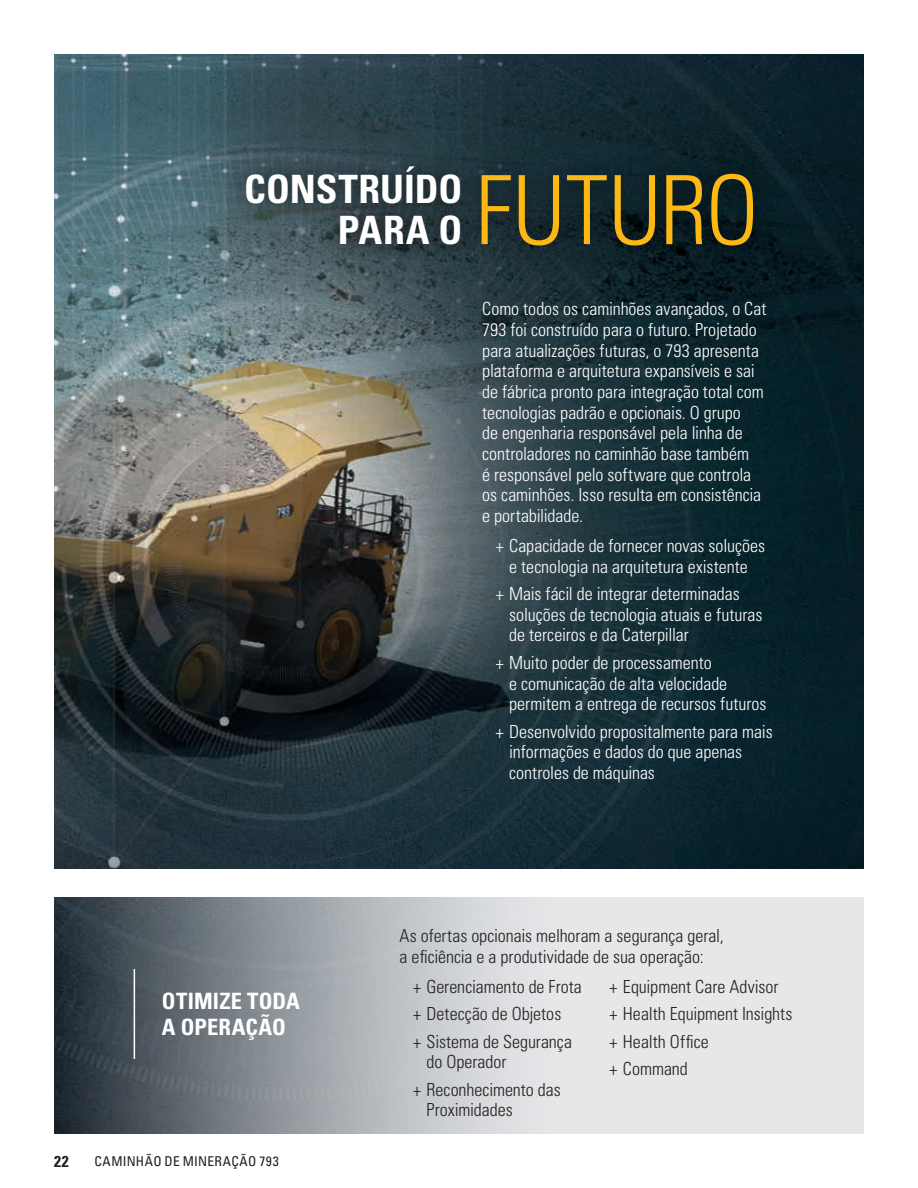
<style>
.page{position:relative;width:918px;height:1188px;background:#fff}
.page>*{position:absolute;margin:0;border:0;box-sizing:border-box;transform-origin:0 0}
.t1{font:300 condensed 95.55px "Univers LT Std";color:#fcb814}
.t2{font:700 condensed 39px/41px "Univers LT Std";color:#fff;text-align:right}
.t3{font:700 condensed 22.5px/25.8px "Univers LT Std";letter-spacing:.01em;color:#fff}
.t4{font:300 condensed 18px/20.7px "Univers LT Std";color:#fff}
.t5{font:300 condensed 18px/27.5px "Univers LT Std";color:#231f20}
.t6{font:700 condensed 15.75px "Univers LT Std";color:#231f20}
.t7{font:condensed 13.5px "Univers LT Std";letter-spacing:.025em;color:#231f20}
</style>
<div class="page">
<img style="left:54px;top:54px;width:810px;height:815px">
<img style="left:54px;top:897px;width:810px;height:237px">
<div style="left:459px;top:153px;width:316px;height:114px;background:#000103;opacity:.75"></div>
<div style="left:223px;top:146px;width:260px;height:121px;background:#000103;opacity:.75"></div>
<hr style="left:134px;top:969px;width:1px;height:90px;background:#fff">
<h2 class="t2" style="left:244px;top:169px;width:220px">CONSTRUÍDO<br>PARA O</h2>
<h1 class="t1" style="left:475px;top:153px;width:285px">FUTURO</h1>
<p class="t4" style="left:482px;top:298px;width:286px">Como todos os caminhões avançados, o Cat 793 foi construído para o futuro. Projetado para atualizações futuras, o 793 apresenta plataforma e arquitetura expansíveis e sai de fábrica pronto para integração total com tecnologias padrão e opcionais. O grupo<br>de engenharia responsável pela linha de controladores no caminhão base também<br>é responsável pelo software que controla os caminhões. Isso resulta em consistência e portabilidade.</p>
<p class="t4" style="left:496px;top:535px;width:271px;text-align:center">+ Capacidade de fornecer novas soluções e tecnologia na arquitetura existente</p>
<p class="t4" style="left:509px;top:583px;width:255px;text-indent:-14px">+ Mais fácil de integrar determinadas soluções de tecnologia atuais e futuras de terceiros e da Caterpillar</p>
<p class="t4" style="left:509px;top:652px;width:259px;text-indent:-14px">+ Muito poder de processamento<br>e comunicação de alta velocidade permitem a entrega de recursos futuros</p>
<p class="t4" style="left:509px;top:721px;width:265px;text-indent:-14px">+ Desenvolvido propositalmente para mais informações e dados do que apenas controles de máquinas</p>
<p class="t3" style="left:162px;top:988px;width:139px">OTIMIZE TODA<br>A OPERAÇÃO</p>
<p class="t6" style="left:54px;top:1151px;width:16px">22</p>
<p class="t7" style="left:94px;top:1153px;width:186px">CAMINHÃO DE MINERAÇÃO 793</p>
<p class="t5" style="left:400px;top:926px;width:326px;line-height:20.7px">As ofertas opcionais melhoram a segurança geral, a eficiência e a produtividade de sua operação:</p>
<p class="t5" style="left:413px;top:973px;width:170px">+ Gerenciamento de Frota + Detecção de Objetos<br>+ Sistema de Segurança</p>
<p class="t5" style="left:413px;top:1048px;width:149px;text-indent:14px">do Operador<br>+ Reconhecimento das</p>
<p class="t5" style="left:427px;top:1096px;width:88px">Proximidades</p>
<p class="t5" style="left:609px;top:973px;width:185px">+ Equipment Care Advisor<br>+ Health Equipment Insights + Health Office<br>+ Command</p>
</div>
